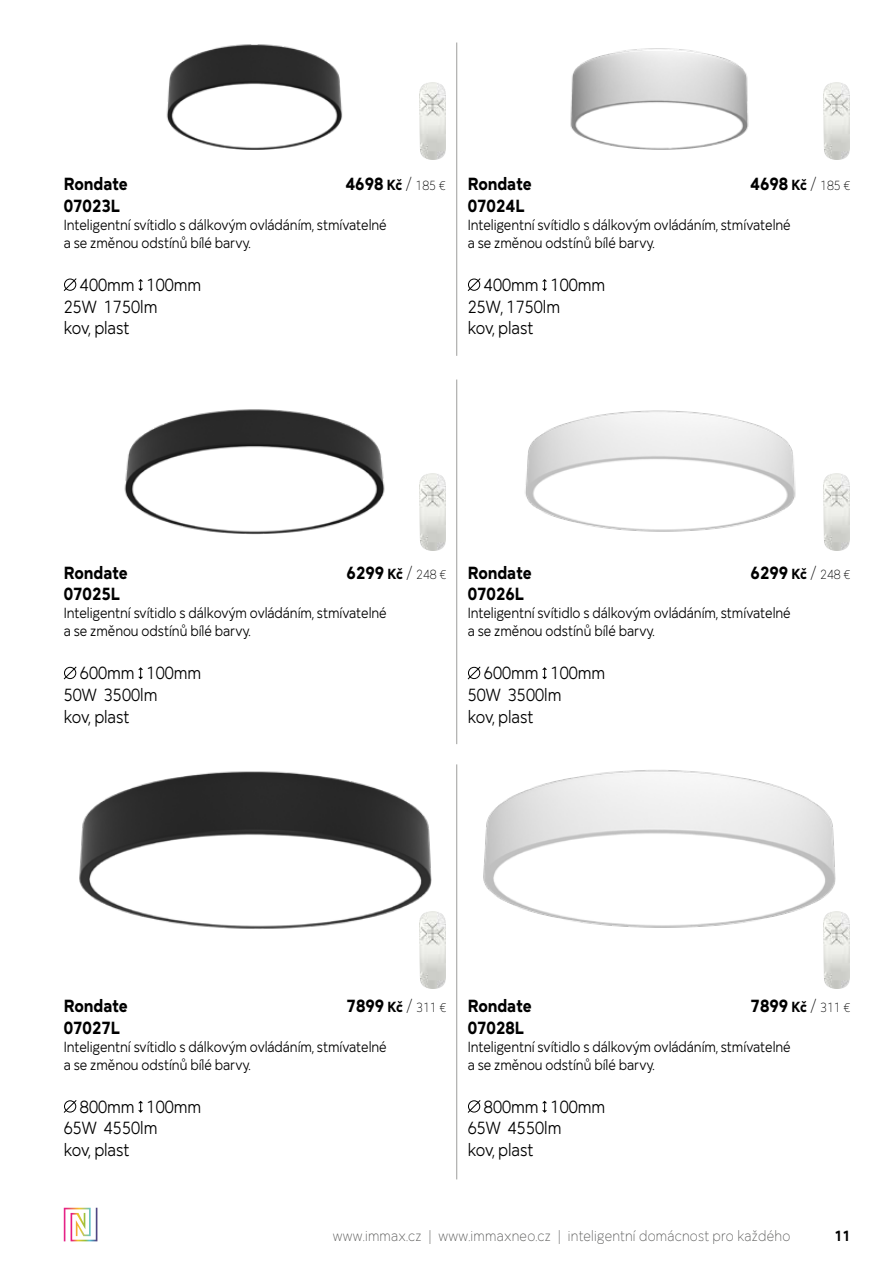
<style>
.page{position:relative;width:893px;height:1263px;background:#fff}
.page>*{position:absolute;margin:0;border:0;box-sizing:border-box;transform-origin:0 0}
.t1{font:18px/21.6px "Mirai";color:#000;scale:.9 1}
.t2{font:700 18px/21.6px "Mirai";color:#000;scale:.9 1}
.t3{font:15px/18px "Mirai";letter-spacing:-.005em;color:#000;scale:.9 1}
.t4{font:300 15px "Mirai";letter-spacing:.015em;color:#575756;scale:.9 1}
.t5{font:700 15px "Mirai";color:#000;scale:.9 1}
.s1{font-size:15px}
.s2{font-weight:300}
.s3{font-weight:300;font-size:13.5px}
</style>
<div class="page">
<svg style="left:64px;top:1208px;width:33px;height:33px"></svg>
<img style="left:166px;top:44px;width:272px;height:116px">
<img style="left:570px;top:48px;width:280px;height:112px">
<svg style="left:63px;top:278px;width:14px;height:13px"></svg>
<svg style="left:138px;top:279px;width:5px;height:12px"></svg>
<svg style="left:467px;top:278px;width:14px;height:13px"></svg>
<svg style="left:542px;top:279px;width:5px;height:12px"></svg>
<hr style="left:456px;top:43px;width:1px;height:313px;background:#9d9d9c">
<img style="left:79px;top:771px;width:353px;height:160px">
<img style="left:483px;top:770px;width:367px;height:161px">
<svg style="left:63px;top:1100px;width:14px;height:13px"></svg>
<svg style="left:138px;top:1101px;width:5px;height:12px"></svg>
<svg style="left:467px;top:1100px;width:14px;height:13px"></svg>
<svg style="left:542px;top:1101px;width:5px;height:12px"></svg>
<hr style="left:456px;top:764px;width:1px;height:415px;background:#9d9d9c">
<img style="left:124px;top:409px;width:296px;height:126px">
<img style="left:525px;top:410px;width:271px;height:122px">
<svg style="left:63px;top:666px;width:14px;height:14px"></svg>
<svg style="left:138px;top:667px;width:5px;height:12px"></svg>
<svg style="left:467px;top:666px;width:14px;height:14px"></svg>
<svg style="left:542px;top:667px;width:5px;height:12px"></svg>
<hr style="left:456px;top:379px;width:1px;height:365px;background:#9d9d9c">
<img style="left:420px;top:911px;width:26px;height:77px">
<img style="left:824px;top:911px;width:25px;height:77px">
<img style="left:420px;top:473px;width:26px;height:78px">
<img style="left:824px;top:473px;width:25px;height:78px">
<img style="left:420px;top:82px;width:26px;height:77px">
<img style="left:824px;top:82px;width:25px;height:77px">
<p class="t2" style="left:345px;top:171px;width:113px">4698 <span class="s1">Kč</span> <span class="s2">/</span> <span class="s3">185 €</span></p>
<p class="t2" style="left:750px;top:171px;width:113px">4698 <span class="s1">Kč</span> <span class="s2">/</span> <span class="s3">185 €</span></p>
<p class="t2" style="left:64px;top:171px;width:73px">Rondate<br>07023L</p>
<p class="t3" style="left:64px;top:214px;width:360px">Inteligentní svítidlo s dálkovým ovládáním, stmívatelné a se změnou odstínů bílé barvy.</p>
<p class="t1" style="left:64px;top:273px;width:154px;text-indent:16px">400mm 100mm<br>25W 1750lm<br>kov, plast</p>
<p class="t2" style="left:468px;top:171px;width:73px">Rondate<br>07024L</p>
<p class="t3" style="left:468px;top:214px;width:360px">Inteligentní svítidlo s dálkovým ovládáním, stmívatelné a se změnou odstínů bílé barvy.</p>
<p class="t1" style="left:468px;top:273px;width:154px;text-indent:16px">400mm 100mm<br>25W, 1750lm<br>kov, plast</p>
<p class="t2" style="left:347px;top:559px;width:112px">6299 <span class="s1">Kč</span> <span class="s2">/</span> <span class="s3">248 €</span></p>
<p class="t2" style="left:751px;top:559px;width:112px">6299 <span class="s1">Kč</span> <span class="s2">/</span> <span class="s3">248 €</span></p>
<p class="t2" style="left:468px;top:559px;width:73px">Rondate<br>07026L</p>
<p class="t3" style="left:468px;top:603px;width:360px">Inteligentní svítidlo s dálkovým ovládáním, stmívatelné a se změnou odstínů bílé barvy.</p>
<p class="t1" style="left:468px;top:661px;width:154px;text-indent:16px">600mm 100mm<br>50W 3500lm<br>kov, plast</p>
<p class="t2" style="left:64px;top:559px;width:73px">Rondate<br>07025L</p>
<p class="t3" style="left:64px;top:603px;width:360px">Inteligentní svítidlo s dálkovým ovládáním, stmívatelné a se změnou odstínů bílé barvy.</p>
<p class="t1" style="left:64px;top:661px;width:154px;text-indent:16px">600mm 100mm<br>50W 3500lm<br>kov, plast</p>
<p class="t2" style="left:347px;top:993px;width:112px">7899 <span class="s1">Kč</span> <span class="s2">/</span> <span class="s3">311 €</span></p>
<p class="t2" style="left:751px;top:993px;width:112px">7899 <span class="s1">Kč</span> <span class="s2">/</span> <span class="s3">311 €</span></p>
<p class="t2" style="left:64px;top:993px;width:73px">Rondate<br>07027L</p>
<p class="t3" style="left:64px;top:1036px;width:360px">Inteligentní svítidlo s dálkovým ovládáním, stmívatelné a se změnou odstínů bílé barvy.</p>
<p class="t1" style="left:64px;top:1094px;width:154px;text-indent:16px">800mm 100mm<br>65W 4550lm<br>kov, plast</p>
<p class="t2" style="left:468px;top:993px;width:73px">Rondate<br>07028L</p>
<p class="t3" style="left:468px;top:1036px;width:360px">Inteligentní svítidlo s dálkovým ovládáním, stmívatelné a se změnou odstínů bílé barvy.</p>
<p class="t1" style="left:468px;top:1094px;width:154px;text-indent:16px">800mm 100mm<br>65W 4550lm<br>kov, plast</p>
<p class="t4" style="left:333px;top:1224px;width:510px">www.immax.cz | www.immaxneo.cz | inteligentní domácnost pro každého</p>
<p class="t5" style="left:834px;top:1224px;width:19px">11</p>
</div>
